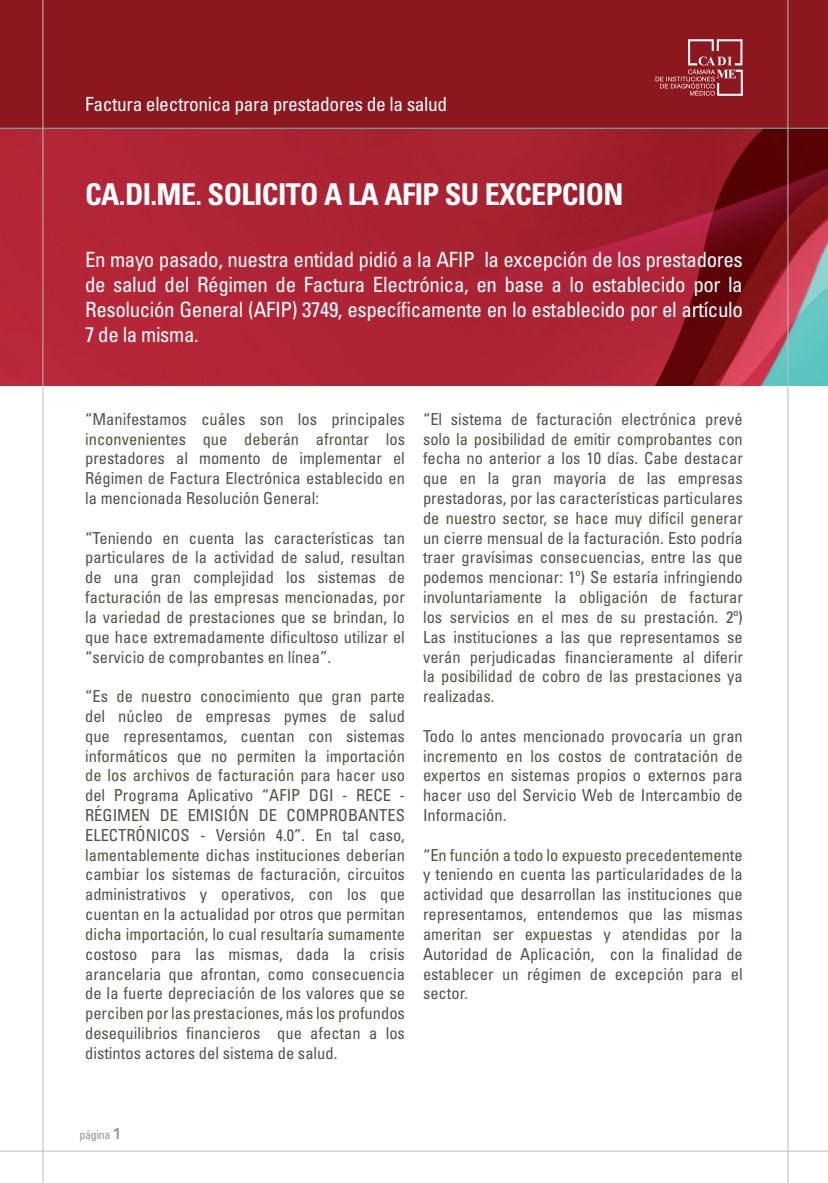
<style>
.page{position:relative;width:828px;height:1183px;background:#fff}
.page>*{position:absolute;margin:0;border:0;box-sizing:border-box;transform-origin:0 0}
.t1{font:700 condensed 30px "Univers LT Std";letter-spacing:-.02em;color:#fff}
.t2{font:condensed 21px/25.2px "Univers LT Std";letter-spacing:-.02em;color:#fff;text-align:justify}
.t3{font:condensed 19.5px "Univers LT Std";letter-spacing:-.02em;color:#fff}
.t4{font:condensed 16.5px/19.8px "Univers LT Std";color:#535249;text-align:justify}
.t5{font:condensed 12px "Univers LT Std";letter-spacing:-.025em;color:#939598}
.s1{font-family:"Titillium Text 22 L";font-weight:700;font-stretch:normal;font-size:16.5px}
</style>
<div class="page">
<div style="left:0;top:0;width:827px;height:136px;background:#8c171e"></div>
<img style="left:0;top:129px;width:827px;height:256px">
<svg style="left:655px;top:39px;width:87px;height:57px"></svg>
<hr style="left:0;top:128px;width:827px;height:1px;background:#62c4ae">
<hr style="left:0;top:1150px;width:827px;height:1px;background:#bcbdc0">
<hr style="left:43px;top:0;width:1px;height:1182px;background:#bcbdc0">
<hr style="left:787px;top:0;width:1px;height:1182px;background:#bcbdc0">
<p class="t3" style="left:85px;top:91px;width:363px">Factura electronica para prestadores de la salud</p>
<h1 class="t1" style="left:85px;top:176px;width:539px">CA.DI.ME. SOLICITO A LA AFIP SU EXCEPCION</h1>
<p class="t2" style="left:85px;top:246px;width:658px">En mayo pasado, nuestra entidad pidió a la AFIP la excepción de los prestadores de salud del Régimen de Factura Electrónica, en base a lo establecido por la Resolución General (AFIP) 3749, específicamente en lo establecido por el artículo 7 de la misma.</p>
<p class="t4" style="left:85px;top:408px;width:321px">“Manifestamos cuáles son los principales inconvenientes que deberán afrontar los prestadores al momento de implementar el Régimen de Factura Electrónica establecido en la mencionada Resolución General:</p>
<p class="t4" style="left:85px;top:527px;width:321px">“Teniendo en cuenta las características tan particulares de la actividad de salud, resultan de una gran complejidad los sistemas de facturación de las empresas mencionadas, por la variedad de prestaciones que se brindan, lo que hace extremadamente dificultoso utilizar el “servicio de comprobantes en línea”.</p>
<p class="t4" style="left:85px;top:686px;width:321px">“Es de nuestro conocimiento que gran parte del núcleo de empresas pymes de salud que representamos, cuentan con sistemas informáticos que no permiten la importación de los archivos de facturación para hacer uso del Programa Aplicativo “AFIP DGI - RECE - RÉGIMEN DE EMISIÓN DE COMPROBANTES ELECTRÓNICOS - Versión 4.0”. En tal caso, lamentablemente dichas instituciones deberían cambiar los sistemas de facturación, circuitos administrativos y operativos, con los que cuentan en la actualidad por otros que permitan dicha importación, lo cual resultaría sumamente costoso para las mismas, dada la crisis arancelaria que afrontan, como consecuencia de la fuerte depreciación de los valores que se perciben por las prestaciones, más los profundos desequilibrios financieros que afectan a los distintos actores del sistema de salud.</p>
<p class="t4" style="left:422px;top:408px;width:321px">“El sistema de facturación electrónica prevé solo la posibilidad de emitir comprobantes con fecha no anterior a los 10 días. Cabe destacar que en la gran mayoría de las empresas prestadoras, por las características particulares de nuestro sector, se hace muy difícil generar un cierre mensual de la facturación. Esto podría traer gravísimas consecuencias, entre las que podemos mencionar: 1º) Se estaría infringiendo involuntariamente la obligación de facturar los servicios en el mes de su prestación. 2º)<br>Las instituciones a las que representamos se verán perjudicadas financieramente al diferir la posibilidad de cobro de las prestaciones ya realizadas.</p>
<p class="t4" style="left:422px;top:725px;width:321px">Todo lo antes mencionado provocaría un gran incremento en los costos de contratación de expertos en sistemas propios o externos para hacer uso del Servicio Web de Intercambio de Información.</p>
<p class="t4" style="left:422px;top:844px;width:321px">“En función a todo lo expuesto precedentemente y teniendo en cuenta las particularidades de la actividad que desarrollan las instituciones que representamos, entendemos que las mismas ameritan ser expuestas y atendidas por la Autoridad de Aplicación, con la finalidad de establecer un régimen de excepción para el sector.</p>
<p class="t5" style="left:79px;top:1126px;width:44px">página <span class="s1">1</span></p>
</div>
